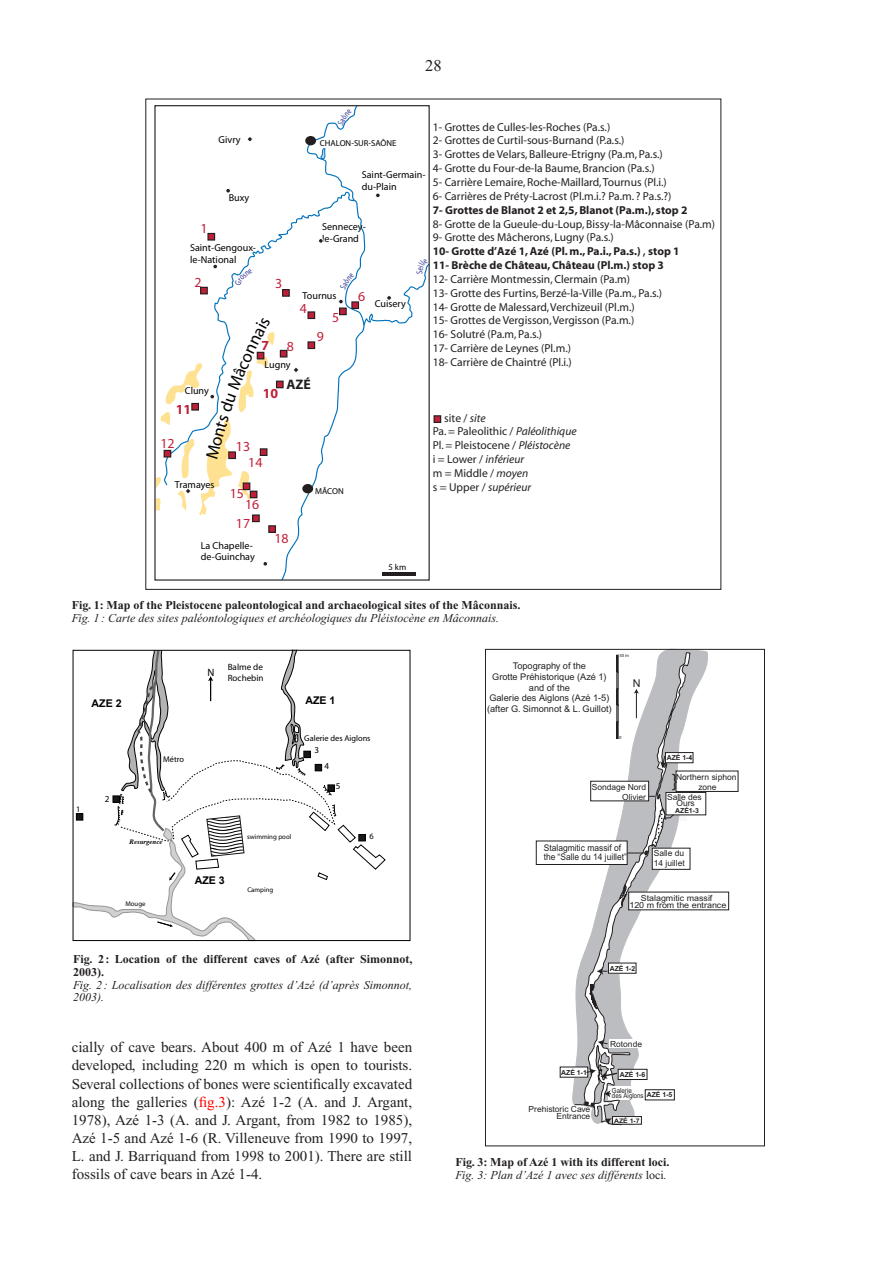
<style>
.page{position:relative;width:893px;height:1265px;background:#fff}
.page>*{position:absolute;margin:0;border:0;box-sizing:border-box;transform-origin:0 0}
.t1{font:20.7px "Myriad";color:#231f20}
.t2{font:16.5px "Times New Roman";color:#231f20}
.t3{font:15px/18px "Times New Roman";color:#231f20;text-align:justify}
.t4{font:13.8px/16.2px "Myriad";color:#c01f39}
.t5{font:700 13.8px "Myriad";color:#c01f39}
.t6{font:700 13.8px "Myriad";color:#231f20}
.t7{font:700 12px/12.8px "Times New Roman";color:#231f20}
.t8{font:italic 12px/12.8px "Times New Roman";color:#231f20}
.t9{font:11.55px/13.8px "Myriad";color:#231f20}
.t10{font:700 11.55px "Myriad";color:#231f20}
.t11{font:700 10.65px "Arial";color:#000}
.t12{font:10.65px "Myriad";color:#000}
.t13{font:10.65px "Arial";color:#231f20}
.t14{font:10.05px/11.6px "Ogr 1";color:#000}
.t15{font:9.15px/10.6px "Arial";color:#231f20;text-align:center}
.t16{font:9.15px/9.1px "Arial";color:#231f20;scale:.92 1}
.t17{font:9.15px/10.9px "Myriad";color:#000}
.t18{font:700 8.7px "Ogr 1";color:#000}
.t19{font:8.7px "Myriad";color:#000}
.t20{font:italic 700 8.7px "Ogr 1";color:#2e3092;scale:.75 1}
.t21{font:8.4px/10.1px "Arial";color:#231f20;text-align:right}
.t22{font:8.4px/6.9px "Arial";color:#231f20;text-align:center;scale:1.06 1}
.t23{font:8.4px "Myriad";color:#000}
.t24{font:700 6.9px "Arial";color:#231f20}
.t25{font:6.9px/5.2px "Arial";color:#231f20;scale:.88 1}
.t26{font:6.75px "Myriad";color:#000}
.t27{font:italic 700 6.75px "Times";color:#000}
.t28{font:700 6.3px "Arial";color:#231f20;scale:1.1 1}
.t29{font:4.65px "Myriad";color:#231f20}
.s1{font-weight:700}
.s2{font-size:13.8px}
.s3{font-style:italic}
.s4{color:#f00}
.s5{font-weight:400;font-style:italic}
.s6{font-weight:400}
</style>
<div class="page">
<div style="left:433px;top:415px;width:8px;height:8px;border:1px solid #231f20"></div>
<svg style="left:72px;top:649px;width:314px;height:292px"></svg>
<svg style="left:571px;top:651px;width:139px;height:474px"></svg>
<div style="left:665px;top:752px;width:27px;height:10px;background:#fff"></div>
<div style="left:664px;top:752px;width:29px;height:11px;border:1px solid #231f20"></div>
<div style="left:665px;top:792px;width:40px;height:22px;background:#fff"></div>
<div style="left:665px;top:792px;width:40px;height:23px;border:1px solid #231f20"></div>
<div style="left:675px;top:771px;width:62px;height:20px;background:#fff"></div>
<div style="left:628px;top:892px;width:100px;height:17px;background:#fff"></div>
<div style="left:536px;top:840px;width:91px;height:24px;background:#fff"></div>
<div style="left:560px;top:1066px;width:27px;height:11px;background:#fff"></div>
<svg style="left:582px;top:651px;width:108px;height:471px"></svg>
<svg style="left:596px;top:967px;width:11px;height:7px"></svg>
<svg style="left:603px;top:1089px;width:7px;height:8px"></svg>
<svg style="left:633px;top:688px;width:6px;height:30px"></svg>
<svg style="left:659px;top:756px;width:7px;height:12px"></svg>
<svg style="left:589px;top:983px;width:8px;height:25px"></svg>
<svg style="left:618px;top:883px;width:8px;height:24px"></svg>
<svg style="left:574px;top:1101px;width:19px;height:5px"></svg>
<svg style="left:604px;top:1117px;width:18px;height:8px"></svg>
<svg style="left:627px;top:807px;width:47px;height:49px"></svg>
<svg style="left:585px;top:1039px;width:32px;height:41px"></svg>
<div style="left:485px;top:649px;width:279px;height:497px;border:1px solid #231f20"></div>
<svg style="left:156px;top:105px;width:284px;height:476px"></svg>
<h2 class="t2" style="left:425px;top:56px;width:18px">28</h2>
<p class="t9" style="left:432px;top:120px;width:240px">1- Grottes de Culles-les-Roches (Pa.s.)<br>2- Grottes de Curtil-sous-Burnand (P.a.s.)<br>3- Grottes de Velars, Balleure-Etrigny (Pa.m, Pa.s.)<br>4- Grotte du Four-de-la Baume, Brancion (Pa.s.)<br>5- Carrière Lemaire, Roche-Maillard, Tournus (Pl.i.)<br>6- Carrières de Préty-Lacrost (Pl.m.i.? Pa.m. ? Pa.s.?)</p>
<p class="t10" style="left:432px;top:204px;width:256px">7- Grottes de Blanot 2 et 2,5, Blanot (Pa.m.), stop 2</p>
<p class="t9" style="left:432px;top:217px;width:284px">8- Grotte de la Gueule-du-Loup, Bissy-la-Mâconnaise (Pa.m)<br>9- Grotte des Mâcherons, Lugny (Pa.s.)<br><span class="s1">10- Grotte d’Azé 1, Azé (Pl. m., Pa.i., Pa.s.)</span> <span class="s2">,</span> <span class="s1">stop 1<br>11- Brèche de Château, Château (Pl.m.) stop 3</span></p>
<p class="t9" style="left:432px;top:272px;width:231px">12- Carrière Montmessin, Clermain (Pa.m)<br>13- Grotte des Furtins, Berzé-la-Ville (Pa.m., Pa.s.)<br>14- Grotte de Malessard, Verchizeuil (Pl.m.)<br>15- Grottes de Vergisson, Vergisson (Pa.m.)<br>16- Solutré (Pa.m, Pa.s.)<br>17- Carrière de Leynes (Pl.m.)<br>18- Carrière de Chaintré (Pl.i.)</p>
<p class="t14" style="left:218px;top:133px;width:24px">Givry</p>
<p class="t18" style="left:320px;top:137px;width:78px">CHALON-SUR-SAÔNE</p>
<p class="t14" style="left:361px;top:169px;width:65px">Saint-Germain&shy;du-Plain</p>
<p class="t14" style="left:228px;top:192px;width:22px">Buxy</p>
<p class="t14" style="left:322px;top:221px;width:45px">Sennecey&shy;le-Grand</p>
<p class="t4" style="left:200px;top:221px;width:9px">1</p>
<p class="t14" style="left:190px;top:242px;width:67px">Saint-Gengoux&shy;le-National</p>
<p class="t20" style="left:414px;top:274px;width:6px;rotate:-90deg">S</p>
<p class="t4" style="left:194px;top:274px;width:9px">2</p>
<p class="t4" style="left:275px;top:276px;width:9px">3</p>
<p class="t4" style="left:358px;top:288px;width:9px">6</p>
<p class="t14" style="left:302px;top:290px;width:35px">Tournus</p>
<p class="t14" style="left:375px;top:298px;width:33px">Cuisery</p>
<p class="t4" style="left:300px;top:301px;width:9px">4</p>
<p class="t4" style="left:332px;top:310px;width:9px">5</p>
<p class="t4" style="left:316px;top:328px;width:9px">9</p>
<p class="t5" style="left:261px;top:338px;width:9px">7</p>
<p class="t4" style="left:286px;top:338px;width:9px">8</p>
<p class="t14" style="left:264px;top:358px;width:27px">Lugny</p>
<p class="t14" style="left:185px;top:385px;width:26px">Cluny</p>
<p class="t5" style="left:176px;top:402px;width:17px">11</p>
<p class="t5" style="left:263px;top:386px;width:17px">10</p>
<p class="t6" style="left:286px;top:377px;width:26px">AZÉ</p>
<p class="t4" style="left:160px;top:435px;width:16px">12</p>
<p class="t4" style="left:248px;top:438px;width:16px;text-indent:-12px">13<br>14</p>
<p class="t4" style="left:230px;top:485px;width:16px">15</p>
<p class="t4" style="left:236px;top:496px;width:25px;line-height:18.5px;text-indent:9px">16<br>17</p>
<p class="t14" style="left:175px;top:478px;width:41px">Tramayes</p>
<p class="t18" style="left:315px;top:485px;width:30px">MÂCON</p>
<p class="t14" style="left:201px;top:539px;width:55px">La Chapelle&shy;de-Guinchay</p>
<p class="t4" style="left:274px;top:530px;width:16px">18</p>
<p class="t9" style="left:444px;top:412px;width:43px">site / <span class="s3">site</span></p>
<p class="t9" style="left:432px;top:425px;width:145px">Pa. = Paleolithic / <span class="s3">Paléolithique<br></span>Pl. = Pleistocene / <span class="s3">Pléistocène<br></span>i = Lower / <span class="s3">inférieur<br></span>m = Middle / <span class="s3">moyen<br></span>s = Upper / <span class="s3">supérieur</span></p>
<p class="t19" style="left:388px;top:562px;width:19px">5 km</p>
<p class="t7" style="left:72px;top:598px;width:450px">Fig. 1: Map of the Pleistocene paleontological and archaeological sites of the Mâconnais.</p>
<p class="t8" style="left:72px;top:611px;width:429px">Fig. 1 : Carte des sites paléontologiques et archéologiques du Pléistocène en Mâconnais.</p>
<p class="t11" style="left:92px;top:696px;width:32px">AZE 2</p>
<p class="t12" style="left:207px;top:666px;width:8px">N</p>
<p class="t17" style="left:227px;top:661px;width:37px">Balme de<br>Rochebin</p>
<p class="t23" style="left:163px;top:754px;width:22px">Métro</p>
<p class="t11" style="left:305px;top:693px;width:32px">AZE 1</p>
<p class="t23" style="left:304px;top:733px;width:68px">Galerie des Aiglons</p>
<p class="t17" style="left:314px;top:744px;width:6px">3</p>
<p class="t17" style="left:324px;top:761px;width:6px">4</p>
<p class="t15" style="left:487px;top:660px;width:126px">Topography of the<br>Grotte Préhistorique (Azé 1) and of the<br>Galerie des Aiglons (Azé 1-5) (after G. Simonnot &amp; L. Guillot)</p>
<p class="t29" style="left:619px;top:653px;width:11px">50 m</p>
<p class="t13" style="left:632px;top:676px;width:9px">N</p>
<p class="t29" style="left:619px;top:735px;width:4px">0</p>
<p class="t23" style="left:76px;top:805px;width:6px">1</p>
<p class="t17" style="left:105px;top:793px;width:6px">2</p>
<p class="t17" style="left:335px;top:780px;width:6px">5</p>
<p class="t21" style="left:591px;top:781px;width:56px">Sondage Nord<br>Olivier</p>
<p class="t24" style="left:666px;top:753px;width:27px">AZÉ 1-4</p>
<p class="t21" style="left:675px;top:771px;width:62px">Northern siphon</p>
<h1 class="t1" style="left:671px;top:770px;width:7px">}</h1>
<p class="t21" style="left:666px;top:782px;width:51px;text-align:left;text-indent:31px">zone<br>Salle des</p>
<p class="t21" style="left:676px;top:797px;width:20px">Ours</p>
<p class="t24" style="left:674px;top:806px;width:25px">AZÉ1-3</p>
<p class="t27" style="left:129px;top:835px;width:34px">Resurgence</p>
<p class="t26" style="left:125px;top:900px;width:22px">Mouge</p>
<p class="t11" style="left:195px;top:872px;width:32px">AZE 3</p>
<p class="t26" style="left:247px;top:833px;width:46px">swimming pool</p>
<p class="t26" style="left:247px;top:885px;width:27px">Camping</p>
<p class="t23" style="left:369px;top:831px;width:6px">6</p>
<p class="t7" style="left:73px;top:952px;width:341px">Fig. 2 : Location of the different caves of Azé (after Simonnot,<br>2003).</p>
<p class="t8" style="left:73px;top:978px;width:340px">Fig. 2 : Localisation des différentes grottes d’Azé (d’après Simonnot,<br>2003).</p>
<p class="t3" style="left:72px;top:1038px;width:342px">cially of cave bears. About 400 m of Azé 1 have been developed, including 220 m which is open to tourists.<br>Several collections of bones were scientifically excavated along the galleries (<span class="s4">fig.3</span>): Azé 1-2 (A. and J. Argant, 1978), Azé 1-3 (A. and J. Argant, from 1982 to 1985), Azé 1-5 and Azé 1-6 (R. Villeneuve from 1990 to 1997, L. and J. Barriquand from 1998 to 2001). There are still fossils of cave bears in Azé 1-4.</p>
<p class="t16" style="left:543px;top:843px;width:92px">Stalagmitic massif of the “Salle du 14 juillet”</p>
<p class="t21" style="left:653px;top:847px;width:32px;text-align:left">Salle du<br>14 juillet</p>
<p class="t22" style="left:629px;top:894px;width:93px">Stalagmitic massif<br>120 m from the entrance</p>
<p class="t24" style="left:609px;top:964px;width:27px">AZÉ 1-2</p>
<p class="t24" style="left:561px;top:1068px;width:27px">AZÉ 1-1</p>
<p class="t21" style="left:528px;top:1104px;width:63px;line-height:7.6px">Prehistoric Cave<br>Entrance</p>
<p class="t21" style="left:610px;top:1038px;width:33px">Rotonde</p>
<p class="t24" style="left:619px;top:1070px;width:27px">AZÉ 1-6</p>
<p class="t25" style="left:611px;top:1087px;width:37px">Galerie<br>des Aiglons</p>
<p class="t24" style="left:646px;top:1090px;width:27px">AZÉ 1-5</p>
<p class="t28" style="left:613px;top:1117px;width:25px">AZÉ 1-7</p>
<p class="t7" style="left:455px;top:1155px;width:216px">Fig. 3: Map of Azé 1 with its different loci.<br><span class="s5">Fig. 3: Plan d’Azé 1 avec ses différents</span> <span class="s6">loci</span><span class="s5">.</span></p>
</div>
